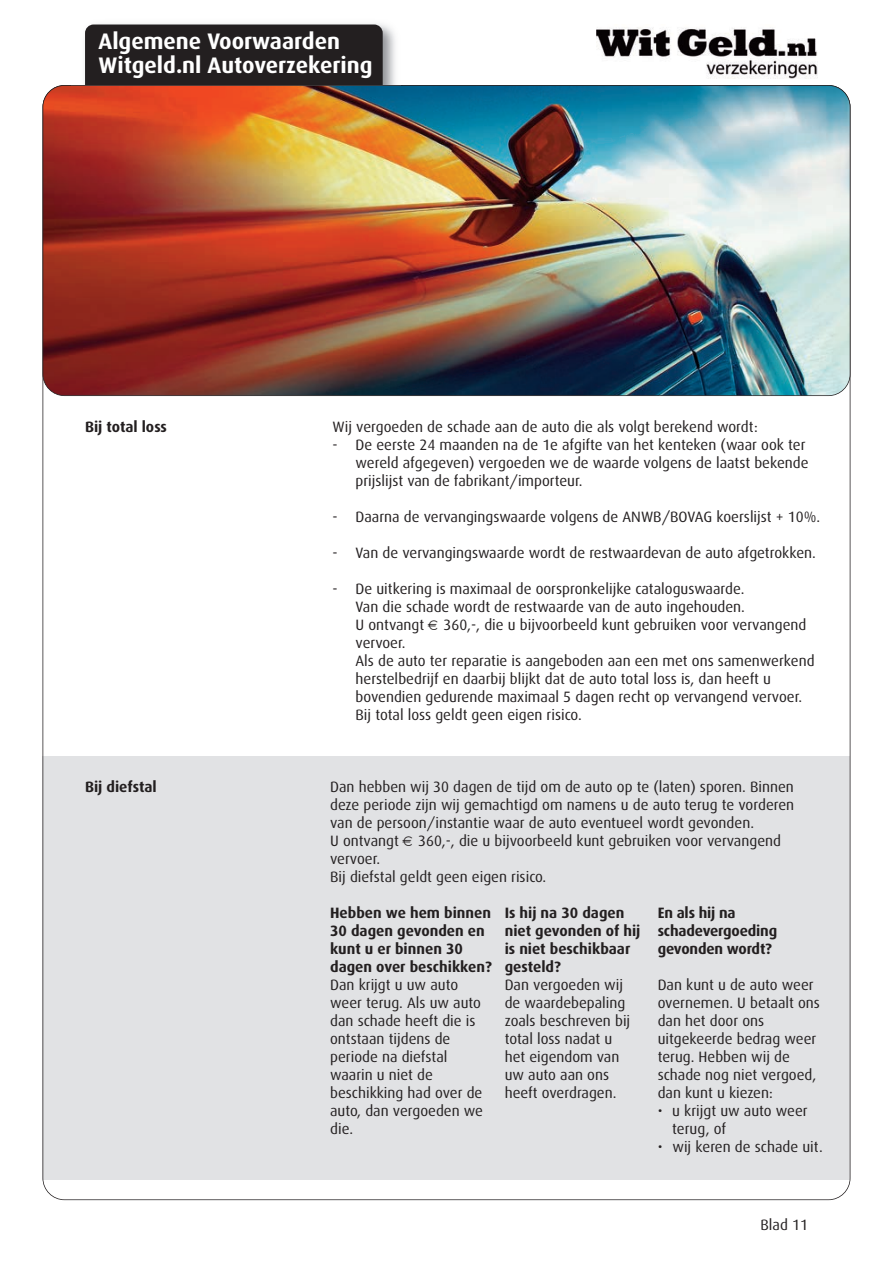
<style>
.page{position:relative;width:893px;height:1263px;background:#fff}
.page>*{position:absolute;margin:0;border:0;box-sizing:border-box;transform-origin:0 0}
.t1{font:700 22.5px/24px "Dax";color:#fff}
.t2{font:15px/18px "Dax";color:#231f20}
.t3{font:700 15px/18px "Dax";color:#231f20}
</style>
<div class="page">
<div style="left:43px;top:756px;width:807px;height:424px;background:#e1e2e4"></div>
<img style="left:85px;top:24px;width:310px;height:61px">
<div style="left:85px;top:25px;width:298px;height:80px;background:#231f20;border-radius:9px"></div>
<img style="left:597px;top:27px;width:220px;height:51px">
<img style="left:43px;top:85px;width:807px;height:311px;border-radius:22px">
<div style="left:43px;top:85px;width:807px;height:311px;border:2px solid #231f20;border-radius:22px"></div>
<h1 class="t1" style="left:99px;top:30px;width:276px">Algemene Voorwaarden<br>Witgeld.nl Autoverzekering</h1>
<p class="t3" style="left:85px;top:419px;width:83px">Bij total loss</p>
<p class="t3" style="left:85px;top:779px;width:73px">Bij diefstal</p>
<p class="t2" style="left:333px;top:419px;width:427px">Wij vergoeden de schade aan de auto die als volgt berekend wordt:</p>
<p class="t2" style="left:355px;top:437px;width:455px;text-indent:-23px">- De eerste 24 maanden na de 1e afgifte van het kenteken (waar ook ter wereld afgegeven) vergoeden we de waarde volgens de laatst bekende prijslijst van de fabrikant/importeur.</p>
<p class="t2" style="left:333px;top:509px;width:489px">- Daarna de vervangingswaarde volgens de ANWB/BOVAG koerslijst + 10%.</p>
<p class="t2" style="left:333px;top:545px;width:485px">- Van de vervangingswaarde wordt de restwaardevan de auto afgetrokken.</p>
<p class="t2" style="left:355px;top:581px;width:391px;text-align:justify;text-indent:-23px">- De uitkering is maximaal de oorspronkelijke cataloguswaarde.<br>Van die schade wordt de restwaarde van de auto ingehouden.<br>U ontvangt</p>
<p class="t2" style="left:444px;top:617px;width:364px">360,-, die u bijvoorbeeld kunt gebruiken voor vervangend</p>
<p class="t2" style="left:355px;top:635px;width:461px">vervoer.<br>Als de auto ter reparatie is aangeboden aan een met ons samenwerkend herstelbedrijf en daarbij blijkt dat de auto total loss is, dan heeft u bovendien gedurende maximaal 5 dagen recht op vervangend vervoer.<br>Bij total loss geldt geen eigen risico.</p>
<p class="t2" style="left:330px;top:779px;width:466px">Dan hebben wij 30 dagen de tijd om de auto op te (laten) sporen. Binnen deze periode zijn wij gemachtigd om namens u de auto terug te vorderen van de persoon/instantie waar de auto eventueel wordt gevonden.<br>U ontvangt</p>
<p class="t2" style="left:418px;top:833px;width:364px">360,-, die u bijvoorbeeld kunt gebruiken voor vervangend</p>
<p class="t2" style="left:330px;top:851px;width:218px">vervoer.<br>Bij diefstal geldt geen eigen risico.</p>
<p class="t3" style="left:330px;top:905px;width:163px">Hebben we hem binnen<br>30 dagen gevonden en kunt u er binnen 30 dagen over beschikken?</p>
<p class="t2" style="left:330px;top:977px;width:154px">Dan krijgt u uw auto weer terug. Als uw auto dan schade heeft die is ontstaan tijdens de periode na diefstal waarin u niet de beschikking had over de auto, dan vergoeden we die.</p>
<p class="t3" style="left:505px;top:905px;width:137px">Is hij na 30 dagen niet gevonden of hij is niet beschikbaar gesteld?</p>
<p class="t2" style="left:505px;top:977px;width:127px">Dan vergoeden wij de waardebepaling zoals beschreven bij total loss nadat u het eigendom van uw auto aan ons heeft overdragen.</p>
<p class="t3" style="left:658px;top:905px;width:121px">En als hij na schadevergoeding gevonden wordt?</p>
<p class="t2" style="left:658px;top:977px;width:164px">Dan kunt u de auto weer overnemen. U betaalt ons dan het door ons uitgekeerde bedrag weer terug. Hebben wij de schade nog niet vergoed, dan kunt u kiezen:</p>
<p class="t2" style="left:672px;top:1103px;width:137px;text-indent:-15px">• u krijgt uw auto weer terug, of</p>
<p class="t2" style="left:658px;top:1139px;width:167px">• wij keren de schade uit.</p>
<p class="t2" style="left:760px;top:1217px;width:49px">Blad 11</p>
</div>
